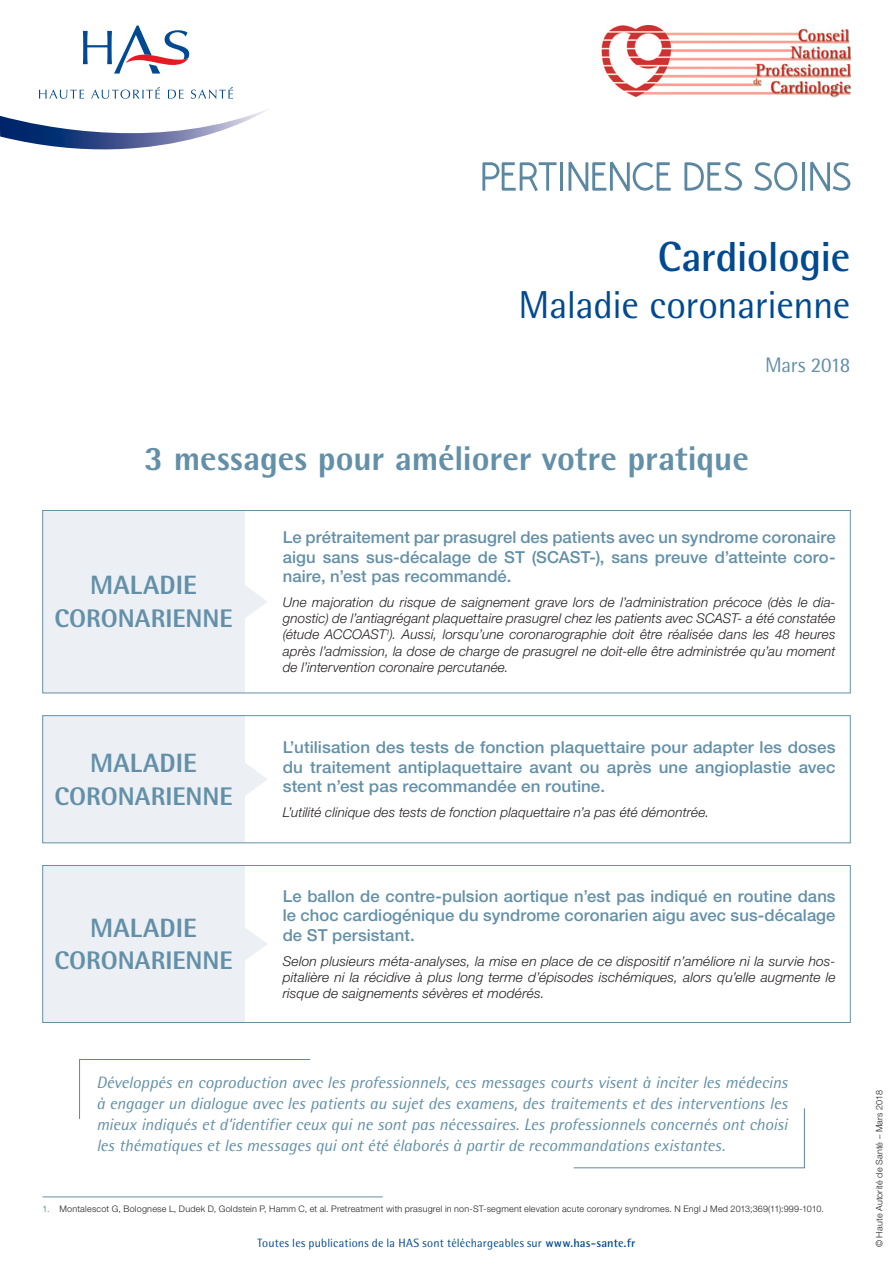
<style>
.page{position:relative;width:893px;height:1263px;background:#fff}
.page>*{position:absolute;margin:0;border:0;box-sizing:border-box;transform-origin:0 0}
.Titre_2_en_tête{font:700 42.15px "Rotis Semi Sans Std";letter-spacing:-.01em;color:#014990}
.Titre_2_en_tête-2{font:39px "Rotis Semi Sans Std";letter-spacing:-.01em;color:#014990}
.Titre_2_en_tête-3{font:800 34.35px "Rotis Semi Sans Std";letter-spacing:-.005em;color:#6390a8}
.Titre_2_en_tête-4{font:800 26.55px "Rotis Semi Sans Std";letter-spacing:.005em;color:#6390a8}
.Date{font:800 25.5px "Rotis Semi Sans Std";color:#6390a8}
.Date-2{font:21px "Rotis Semi Sans Std";letter-spacing:-.015em;color:#6390a8}
.t1{font:500 16.5px/19.5px "Helvetica Neue LT Std";letter-spacing:.005em;color:#6390a8;text-align:justify}
.t2{font:italic 16.5px/21px "Rotis Semi Sans Std";letter-spacing:-.005em;color:#6390a8;text-align:justify}
.texte{font:italic 300 13.5px/16.2px "Helvetica Neue LT Std";letter-spacing:.01em;color:#231f20;text-align:justify}
.t3{font:12px "Rotis Semi Sans Std";letter-spacing:.015em;color:#014990}
.t4{font:300 9px "Helvetica Neue LT Std";letter-spacing:.025em;color:#231f20}
.s1{font-weight:400;color:#6390a8}
.s2{font-weight:700}
</style>
<div class="page">
<svg style="left:0;top:109px;width:268px;height:41px"></svg>
<svg style="left:39px;top:90px;width:45px;height:9px"></svg>
<svg style="left:91px;top:87px;width:69px;height:12px"></svg>
<svg style="left:168px;top:90px;width:16px;height:9px"></svg>
<svg style="left:191px;top:87px;width:42px;height:12px"></svg>
<svg style="left:83px;top:26px;width:106px;height:48px"></svg>
<svg style="left:482px;top:162px;width:74px;height:29px"></svg>
<hr style="left:560px;top:162px;width:3px;height:29px;background:#5c87a1">
<svg style="left:568px;top:162px;width:103px;height:29px"></svg>
<svg style="left:684px;top:162px;width:59px;height:29px"></svg>
<svg style="left:754px;top:162px;width:43px;height:29px"></svg>
<hr style="left:802px;top:162px;width:3px;height:29px;background:#5c87a1">
<svg style="left:810px;top:162px;width:41px;height:29px"></svg>
<img style="left:601px;top:26px;width:249px;height:72px">
<hr style="left:43px;top:1197px;width:340px;height:1px;background:#6390a8">
<div style="left:43px;top:510px;width:201px;height:183px;background:#ecf0f4"></div>
<svg style="left:244px;top:571px;width:23px;height:62px"></svg>
<div style="left:43px;top:510px;width:807px;height:183px;border:1px solid #6390a8"></div>
<div style="left:43px;top:715px;width:201px;height:128px;background:#ecf0f4"></div>
<svg style="left:244px;top:748px;width:23px;height:62px"></svg>
<div style="left:43px;top:715px;width:807px;height:128px;border:1px solid #6390a8"></div>
<div style="left:43px;top:865px;width:201px;height:158px;background:#ecf0f4"></div>
<svg style="left:244px;top:913px;width:23px;height:62px"></svg>
<div style="left:43px;top:865px;width:807px;height:158px;border:1px solid #6390a8"></div>
<svg style="left:79px;top:1059px;width:232px;height:60px"></svg>
<svg style="left:573px;top:1108px;width:232px;height:60px"></svg>
<p class="Titre_2_en_tête" style="left:658px;top:231px;width:194px">Cardiologie</p>
<p class="Titre_2_en_tête-2" style="left:519px;top:281px;width:333px">Maladie coronarienne</p>
<p class="Date-2" style="left:765px;top:353px;width:87px">Mars 2018</p>
<p class="Titre_2_en_tête-3" style="left:144px;top:436px;width:606px">3 messages pour améliorer votre pratique</p>
<p class="Titre_2_en_tête-4" style="left:90px;top:568px;width:108px">MALADIE</p>
<p class="Date" style="left:54px;top:602px;width:180px">CORONARIENNE</p>
<p class="Titre_2_en_tête-4" style="left:90px;top:746px;width:108px">MALADIE</p>
<p class="Date" style="left:54px;top:780px;width:180px">CORONARIENNE</p>
<p class="Titre_2_en_tête-4" style="left:90px;top:911px;width:108px">MALADIE</p>
<p class="Date" style="left:54px;top:944px;width:180px">CORONARIENNE</p>
<p class="t1" style="left:283px;top:528px;width:554px">Le prétraitement par prasugrel des patients avec un syndrome coronaire aigu sans sus-décalage de ST (SCAST-), sans preuve d’atteinte coro&shy;naire, n’est pas recommandé.</p>
<p class="texte" style="left:283px;top:594px;width:554px">Une majoration du risque de saignement grave lors de l’administration précoce (dès le dia&shy;gnostic) de l’antiagrégant plaquettaire prasugrel chez les patients avec SCAST- a été constatée (étude ACCOAST<sup>1</sup>). Aussi, lorsqu’une coronarographie doit être réalisée dans les 48 heures après l’admission, la dose de charge de prasugrel ne doit-elle être administrée qu’au moment de l’intervention coronaire percutanée.</p>
<p class="t1" style="left:283px;top:737px;width:554px">L’utilisation des tests de fonction plaquettaire pour adapter les doses du traitement antiplaquettaire avant ou après une angioplastie avec stent n’est pas recommandée en routine.</p>
<p class="texte" style="left:283px;top:804px;width:428px">L’utilité clinique des tests de fonction plaquettaire n’a pas été démontrée.</p>
<p class="t1" style="left:283px;top:886px;width:554px">Le ballon de contre-pulsion aortique n’est pas indiqué en routine dans le choc cardiogénique du syndrome coronarien aigu avec sus-décalage de ST persistant.</p>
<p class="texte" style="left:283px;top:952px;width:554px">Selon plusieurs méta-analyses, la mise en place de ce dispositif n’améliore ni la survie hos&shy;pitalière ni la récidive à plus long terme d’épisodes ischémiques, alors qu’elle augmente le risque de saignements sévères et modérés.</p>
<p class="t2" style="left:96px;top:1072px;width:693px">Développés en coproduction avec les professionnels, ces messages courts visent à inciter les médecins à engager un dialogue avec les patients au sujet des examens, des traitements et des interventions les mieux indiqués et d’identifier ceux qui ne sont pas nécessaires. Les professionnels concernés ont choisi les thématiques et les messages qui ont été élaborés à partir de recommandations existantes.</p>
<p class="t4" style="left:43px;top:1203px;width:783px"><span class="s1">1.</span> Montalescot G, Bolognese L, Dudek D, Goldstein P, Hamm C, et al. Pretreatment with prasugrel in non-ST-segment elevation acute coronary syndromes. N Engl J Med 2013;369(11):999-1010.</p>
<p class="t3" style="left:258px;top:1236px;width:379px">Toutes les publications de la HAS sont téléchargeables sur <span class="s2">www.has-sante.fr</span></p>
<p class="t4" style="left:874px;top:1247px;width:158px;rotate:-90deg">© Haute Autorité de Santé – Mars 2018</p>
</div>
